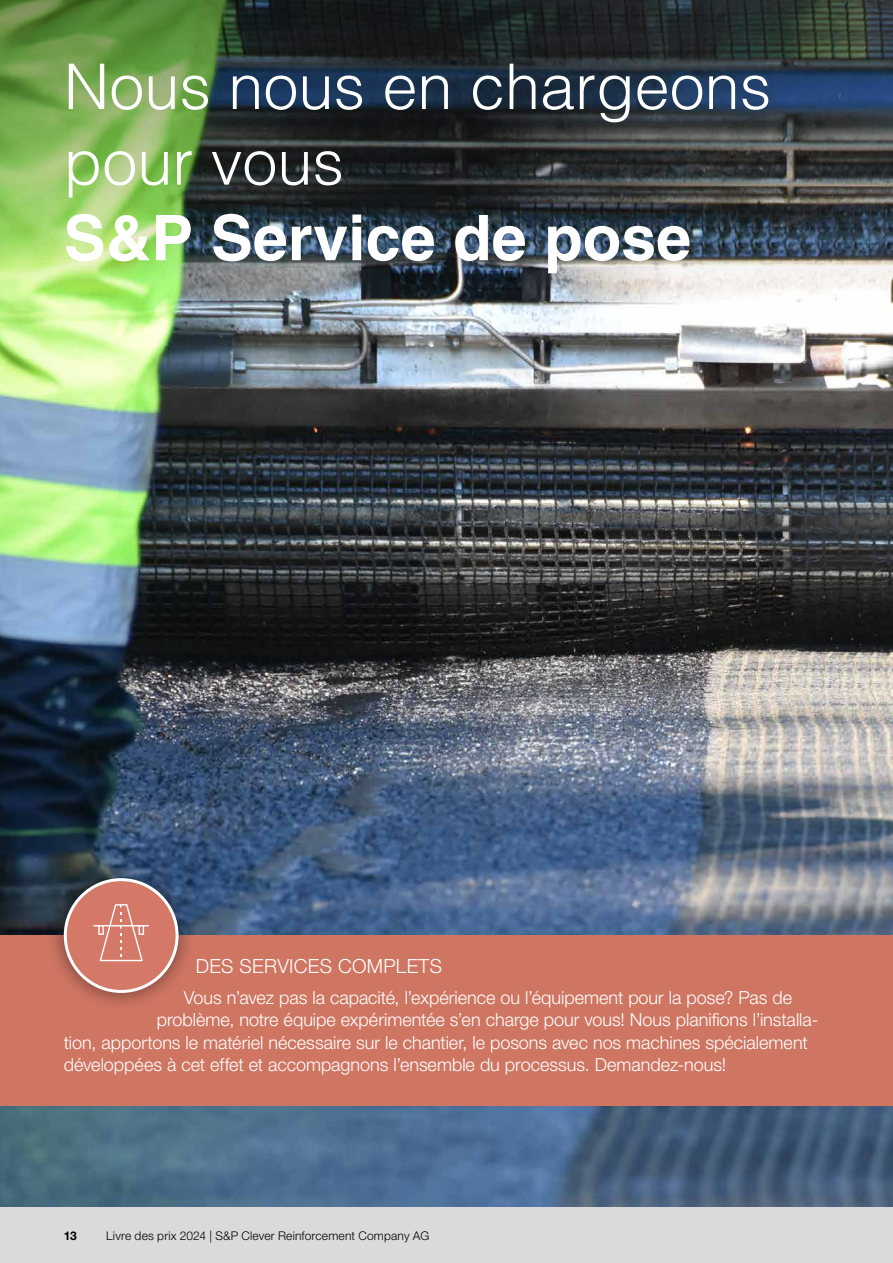
<style>
.page{position:relative;width:893px;height:1263px;background:#fff}
.page>*{position:absolute;margin:0;border:0;box-sizing:border-box;transform-origin:0 0}
.t1{font:300 63px/75.6px "Helvetica LT Std";color:#fff}
.t2{font:700 63px "Helvetica LT Std";color:#fff}
.t3{font:300 19.5px "Helvetica Neue LT Std";letter-spacing:.015em;color:#fff}
.t4{font:300 18px "Helvetica Neue LT Std";color:#fff}
.t5{font:300 12px "Helvetica Neue LT Std";letter-spacing:.015em;color:#000}
.t6{font:700 12px "Helvetica Neue LT Std";color:#000}
</style>
<div class="page">
<img style="left:0;top:291px;width:893px;height:917px">
<div style="left:0;top:1208px;width:893px;height:55px;background:#dadada"></div>
<div style="left:0;top:935px;width:893px;height:171px;background:#cf7663"></div>
<div style="left:46px;top:860px;width:151px;height:151px;background:#000;opacity:.5"></div>
<svg style="left:65px;top:880px;width:112px;height:111px"></svg>
<div style="left:64px;top:878px;width:115px;height:115px;border:3px solid #fff;border-radius:50%"></div>
<img style="left:0;top:0;width:893px;height:291px">
<h1 class="t1" style="left:64px;top:48px;width:709px">Nous nous en chargeons pour vous</h1>
<h1 class="t2" style="left:64px;top:200px;width:629px">S&amp;P Service de pose</h1>
<p class="t3" style="left:196px;top:954px;width:248px">DES SERVICES COMPLETS</p>
<p class="t4" style="left:184px;top:986px;width:610px">Vous n’avez pas la capacité, l’expérience ou l’équipement pour la pose? Pas de</p>
<p class="t4" style="left:157px;top:1009px;width:663px">problème, notre équipe expérimentée s’en charge pour vous! Nous planifions l’installa-</p>
<p class="t4" style="left:64px;top:1031px;width:745px">tion, apportons le matériel nécessaire sur le chantier, le posons avec nos machines spécialement</p>
<p class="t4" style="left:64px;top:1054px;width:664px">développées à cet effet et accompagnons l’ensemble du processus. Demandez-nous!</p>
<p class="t6" style="left:64px;top:1228px;width:15px">13</p>
<p class="t5" style="left:106px;top:1228px;width:324px">Livre des prix 2024 | S&amp;P Clever Reinforcement Company AG</p>
</div>
